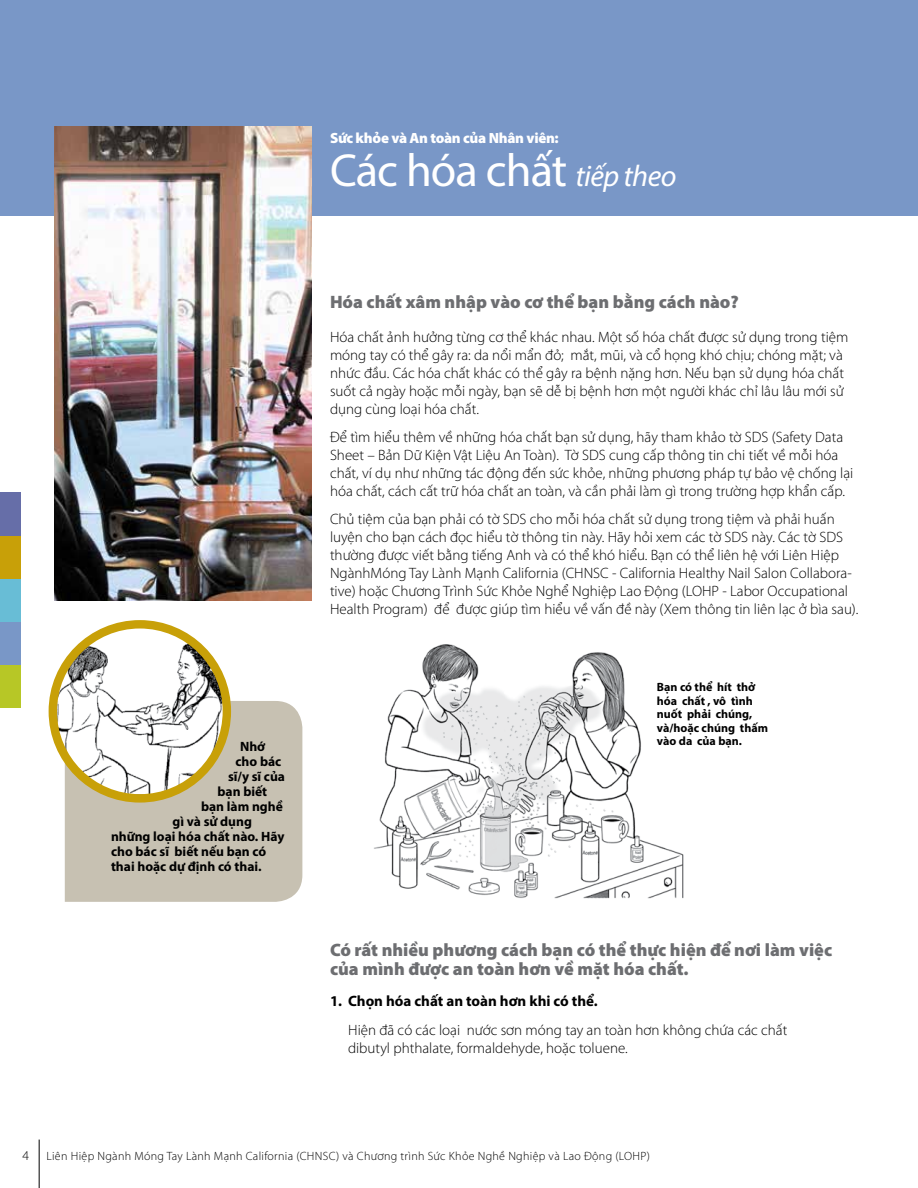
<style>
.page{position:relative;width:918px;height:1188px;background:#fff}
.page>*{position:absolute;margin:0;border:0;box-sizing:border-box;transform-origin:0 0}
.t1{font:46.5px "Myriad Pro";letter-spacing:-.02em;color:#fff}
.t2{font:900 18px/19.5px "Myriad Pro";color:#6d6e71}
.t3{font:300 15px/18px "Myriad Pro";color:#000}
.t4{font:700 15px "Myriad Pro";color:#000}
.t5{font:900 14.85px "Myriad Pro";letter-spacing:-.02em;color:#fff}
.t6{font:700 13.5px "Myriad Pro";color:#000}
.t7{font:300 13.5px "Myriad Pro";color:#000}
.t8{font:300 12px "Myriad Pro";letter-spacing:.025em;color:#000}
.t9{font:700 12px/13.5px "Myriad Pro";color:#000}
.s1{font-style:italic;font-size:30px}
</style>
<div class="page">
<div style="left:0;top:665px;width:20px;height:43px;background:#b7c726"></div>
<div style="left:0;top:622px;width:20px;height:43px;background:#7997c7"></div>
<div style="left:0;top:579px;width:20px;height:43px;background:#68bdd6"></div>
<div style="left:0;top:536px;width:20px;height:43px;background:#c8a008"></div>
<div style="left:0;top:492px;width:20px;height:44px;background:#666ea8"></div>
<div style="left:0;top:0;width:918px;height:216px;background:#7997c7"></div>
<hr style="left:39px;top:1140px;width:1px;height:48px;background:#000">
<img style="left:374px;top:644px;width:310px;height:255px">
<div style="left:65px;top:701px;width:237px;height:201px;background:#c7c1b2"></div>
<img style="left:53px;top:625px;width:174px;height:172px">
<div style="left:49px;top:620px;width:182px;height:183px;border:8px solid #c8a008;border-radius:50%"></div>
<img style="left:54px;top:127px;width:258px;height:473px">
<p class="t5" style="left:330px;top:128px;width:230px">Sức khỏe và An toàn của Nhân viên:</p>
<h1 class="t1" style="left:330px;top:142px;width:348px">Các hóa chất <span class="s1">tiếp theo</span></h1>
<p class="t6" style="left:240px;top:738px;width:27px">Nhớ</p>
<p class="t6" style="left:236px;top:753px;width:47px">cho bác</p>
<p class="t6" style="left:228px;top:768px;width:58px">sĩ/y sĩ của</p>
<p class="t6" style="left:218px;top:783px;width:51px">bạn biết</p>
<p class="t6" style="left:201px;top:798px;width:83px">bạn làm nghề</p>
<p class="t6" style="left:173px;top:813px;width:81px">gì và sử dụng</p>
<p class="t6" style="left:111px;top:828px;width:175px">những loại hóa chất nào. Hãy</p>
<p class="t6" style="left:111px;top:843px;width:157px">cho bác sĩ biết nếu bạn có</p>
<p class="t6" style="left:111px;top:858px;width:152px">thai hoặc dự định có thai.</p>
<p class="t2" style="left:330px;top:292px;width:410px">Hóa chất xâm nhập vào cơ thể bạn bằng cách nào?</p>
<p class="t3" style="left:330px;top:328px;width:520px">Hóa chất ảnh hưởng từng cơ thể khác nhau. Một số hóa chất được sử dụng trong tiệm móng tay có thể gây ra: da nổi mẩn đỏ; mắt, mũi, và cổ họng khó chịu; chóng mặt; và nhức đầu. Các hóa chất khác có thể gây ra bệnh nặng hơn. Nếu bạn sử dụng hóa chất suốt cả ngày hoặc mỗi ngày, bạn sẽ dễ bị bệnh hơn một người khác chỉ lâu lâu mới sử dụng cùng loại hóa chất.</p>
<p class="t3" style="left:330px;top:428px;width:525px">Để tìm hiểu thêm về những hóa chất bạn sử dụng, hãy tham khảo tờ SDS (Safety Data Sheet – Bản Dữ Kiện Vật Liệu An Toàn). Tờ SDS cung cấp thông tin chi tiết về mỗi hóa chất, ví dụ như những tác động đến sức khỏe, những phương pháp tự bảo vệ chống lại hóa chất, cách cất trữ hóa chất an toàn, và cần phải làm gì trong trường hợp khẩn cấp.</p>
<p class="t3" style="left:330px;top:510px;width:530px">Chủ tiệm của bạn phải có tờ SDS cho mỗi hóa chất sử dụng trong tiệm và phải huấn luyện cho bạn cách đọc hiểu tờ thông tin này. Hãy hỏi xem các tờ SDS này. Các tờ SDS thường được viết bằng tiếng Anh và có thể khó hiểu. Bạn có thể liên hệ với Liên Hiệp NgànhMóng Tay Lành Mạnh California (CHNSC - California Healthy Nail Salon Collabora&shy;tive) hoặc Chương Trình Sức Khỏe Nghể Nghiệp Lao Động (LOHP - Labor Occupational Health Program) để được giúp tìm hiểu về vấn đề này (Xem thông tin liên lạc ở bìa sau).</p>
<p class="t9" style="left:657px;top:680px;width:113px">Bạn có thể hít thở hóa chất , vô tình nuốt phải chúng, và/hoặc chúng thấm vào da của bạn.</p>
<p class="t2" style="left:330px;top:939px;width:504px">Có rất nhiều phương cách bạn có thể thực hiện để nơi làm việc của mình được an toàn hơn về mặt hóa chất.</p>
<p class="t4" style="left:330px;top:991px;width:269px">1. Chọn hóa chất an toàn hơn khi có thể.</p>
<p class="t3" style="left:348px;top:1021px;width:441px">Hiện đã có các loại nước sơn móng tay an toàn hơn không chứa các chất dibutyl phthalate, formaldehyde, hoặc toluene.</p>
<p class="t7" style="left:22px;top:1147px;width:8px">4</p>
<p class="t8" style="left:46px;top:1149px;width:605px">Liên Hiệp Ngành Móng Tay Lành Mạnh California (CHNSC) và Chương trình Sức Khỏe Nghề Nghiệp và Lao Động (LOHP)</p>
</div>
